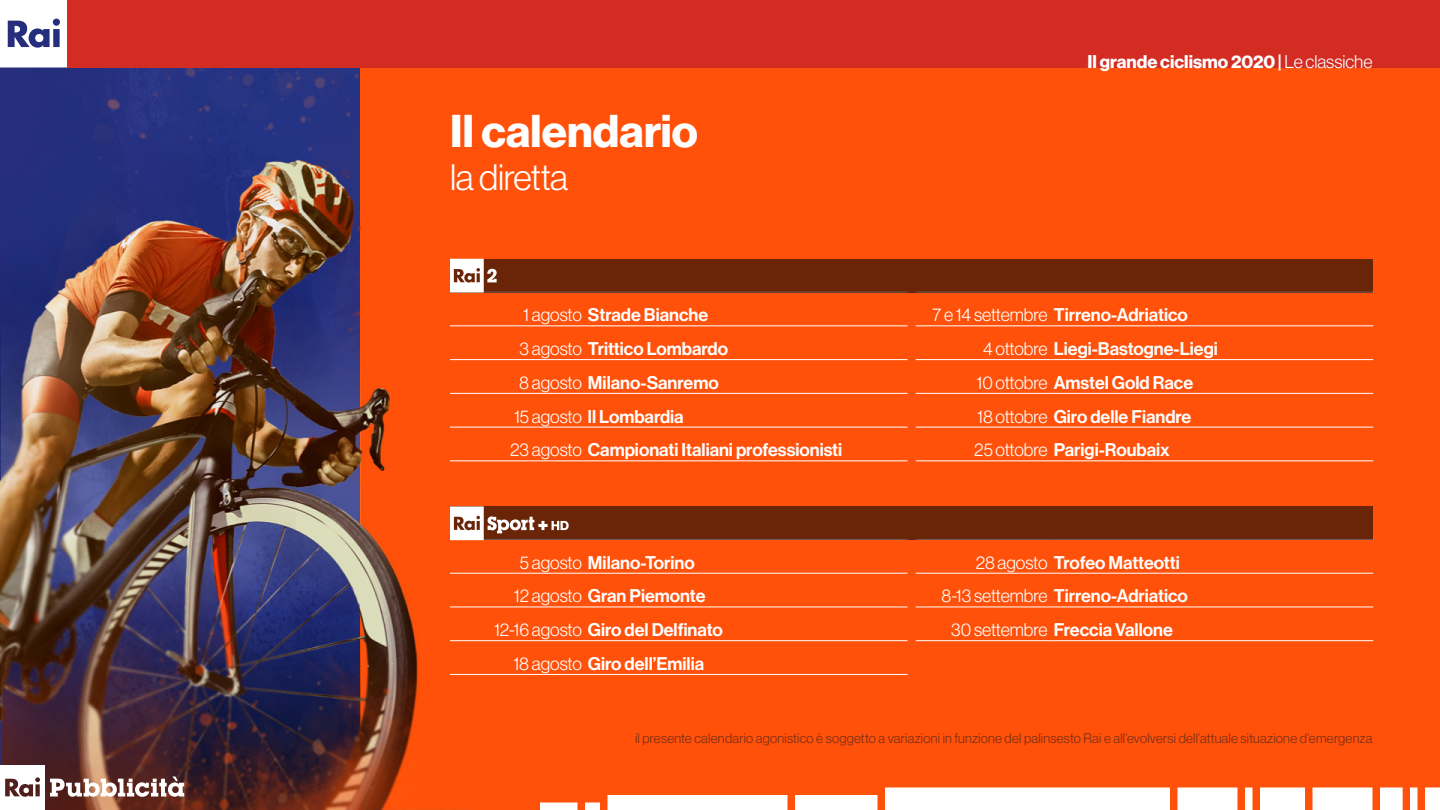
<style>
.page{position:relative;width:1440px;height:810px;background:#fff}
.page>*{position:absolute;margin:0;border:0;box-sizing:border-box;transform-origin:0 0}
.t1{font:45px "N Haas Grotesk DS Pro 75 Bd";letter-spacing:.005em;color:#fff}
.t2{font:36px "N Haas Grotesk DS Pro 45 Lt";letter-spacing:-.01em;color:#fff}
.t3{font:18px/33.8px "N Haas Grotesk DS Pro 65 Md";color:#fff;text-align:center}
.t4{font:18px "N Haas Grotesk DS Pro 75 Bd";color:#fff}
.t5{font:13.5px "N Haas Grotesk DS Pro 45 Lt";letter-spacing:.02em;color:#742e15}
.s1{font-family:"N Haas Grotesk DS Pro 45 Lt"}
</style>
<div class="page">
<img style="left:0;top:68px;width:1440px;height:742px">
<svg style="left:0;top:765px;width:184px;height:45px"></svg>
<svg style="left:0;top:0;width:68px;height:68px"></svg>
<div style="left:68px;top:0;width:1372px;height:68px;background:#d32d23"></div>
<svg style="left:1425px;top:788px;width:15px;height:22px"></svg>
<svg style="left:1410px;top:788px;width:8px;height:22px"></svg>
<svg style="left:1380px;top:788px;width:23px;height:22px"></svg>
<svg style="left:1312px;top:788px;width:60px;height:22px"></svg>
<svg style="left:1260px;top:788px;width:45px;height:22px"></svg>
<svg style="left:1245px;top:788px;width:8px;height:22px"></svg>
<svg style="left:795px;top:795px;width:83px;height:15px"></svg>
<svg style="left:1177px;top:788px;width:60px;height:22px"></svg>
<svg style="left:885px;top:788px;width:285px;height:22px"></svg>
<svg style="left:585px;top:802px;width:15px;height:8px"></svg>
<svg style="left:540px;top:802px;width:38px;height:8px"></svg>
<svg style="left:608px;top:795px;width:180px;height:15px"></svg>
<hr style="left:450px;top:292px;width:135px;height:1px;background:#fff">
<hr style="left:585px;top:292px;width:323px;height:1px;background:#fff">
<hr style="left:450px;top:326px;width:135px;height:1px;background:#fff">
<hr style="left:585px;top:326px;width:323px;height:1px;background:#fff">
<hr style="left:450px;top:359px;width:135px;height:1px;background:#fff">
<hr style="left:585px;top:359px;width:323px;height:1px;background:#fff">
<hr style="left:450px;top:393px;width:135px;height:1px;background:#fff">
<hr style="left:585px;top:393px;width:323px;height:1px;background:#fff">
<hr style="left:450px;top:427px;width:135px;height:1px;background:#fff">
<hr style="left:585px;top:427px;width:323px;height:1px;background:#fff">
<hr style="left:450px;top:461px;width:135px;height:1px;background:#fff">
<hr style="left:585px;top:461px;width:323px;height:1px;background:#fff">
<hr style="left:916px;top:292px;width:135px;height:1px;background:#fff">
<hr style="left:1051px;top:292px;width:322px;height:1px;background:#fff">
<hr style="left:916px;top:326px;width:135px;height:1px;background:#fff">
<hr style="left:1051px;top:326px;width:322px;height:1px;background:#fff">
<hr style="left:916px;top:359px;width:135px;height:1px;background:#fff">
<hr style="left:1051px;top:359px;width:322px;height:1px;background:#fff">
<hr style="left:916px;top:393px;width:135px;height:1px;background:#fff">
<hr style="left:1051px;top:393px;width:322px;height:1px;background:#fff">
<hr style="left:916px;top:427px;width:135px;height:1px;background:#fff">
<hr style="left:1051px;top:427px;width:322px;height:1px;background:#fff">
<hr style="left:916px;top:461px;width:135px;height:1px;background:#fff">
<hr style="left:1051px;top:461px;width:322px;height:1px;background:#fff">
<hr style="left:450px;top:573px;width:135px;height:1px;background:#fff">
<hr style="left:585px;top:573px;width:323px;height:1px;background:#fff">
<hr style="left:450px;top:607px;width:135px;height:1px;background:#fff">
<hr style="left:585px;top:607px;width:323px;height:1px;background:#fff">
<hr style="left:450px;top:641px;width:135px;height:1px;background:#fff">
<hr style="left:585px;top:641px;width:323px;height:1px;background:#fff">
<hr style="left:450px;top:674px;width:135px;height:1px;background:#fff">
<hr style="left:585px;top:674px;width:323px;height:1px;background:#fff">
<hr style="left:1051px;top:539px;width:322px;height:1px;background:#fff">
<hr style="left:916px;top:573px;width:135px;height:1px;background:#fff">
<hr style="left:1051px;top:573px;width:322px;height:1px;background:#fff">
<hr style="left:916px;top:607px;width:135px;height:1px;background:#fff">
<hr style="left:1051px;top:607px;width:322px;height:1px;background:#fff">
<hr style="left:916px;top:641px;width:135px;height:1px;background:#fff">
<hr style="left:1051px;top:641px;width:322px;height:1px;background:#fff">
<div style="left:450px;top:506px;width:922px;height:34px;background:#6a2508"></div>
<div style="left:450px;top:259px;width:922px;height:33px;background:#6a2508"></div>
<svg style="left:450px;top:506px;width:119px;height:34px"></svg>
<svg style="left:450px;top:259px;width:47px;height:33px"></svg>
<h1 class="t1" style="left:450px;top:105px;width:249px">Il calendario</h1>
<h2 class="t2" style="left:450px;top:157px;width:120px">la diretta</h2>
<p class="t3" style="left:523px;top:298px;width:186px"><span class="s1">1 agosto</span> Strade Bianche</p>
<p class="t3" style="left:520px;top:332px;width:210px"><span class="s1">3 agosto</span> Trittico Lombardo</p>
<p class="t3" style="left:519px;top:366px;width:201px"><span class="s1">8 agosto</span> Milano-Sanremo</p>
<p class="t3" style="left:514px;top:400px;width:171px"><span class="s1">15 agosto</span> ll Lombardia</p>
<p class="t3" style="left:510px;top:433px;width:334px"><span class="s1">23 agosto</span> Campionati Italiani professionisti</p>
<p class="t4" style="left:1088px;top:51px;width:286px">Il grande ciclismo 2020 | <span class="s1">Le classiche</span></p>
<p class="t3" style="left:933px;top:298px;width:257px"><span class="s1">7 e 14 settembre</span> Tirreno-Adriatico</p>
<p class="t3" style="left:983px;top:332px;width:236px"><span class="s1">4 ottobre</span> Liegi-Bastogne-Liegi</p>
<p class="t3" style="left:977px;top:366px;width:218px"><span class="s1">10 ottobre</span> Amstel Gold Race</p>
<p class="t3" style="left:977px;top:400px;width:216px"><span class="s1">18 ottobre</span> Giro delle Fiandre</p>
<p class="t3" style="left:974px;top:433px;width:197px"><span class="s1">25 ottobre</span> Parigi-Roubaix</p>
<p class="t3" style="left:494px;top:546px;width:230px"><span class="s1">5 agosto</span> Milano-Torino<br><span class="s1">12 agosto</span> Gran Piemonte<br><span class="s1">12-16 agosto</span> Giro del Delfinato<br><span class="s1">18 agosto</span> Giro dell’Emilia</p>
<p class="t3" style="left:976px;top:546px;width:206px"><span class="s1">28 agosto</span> Trofeo Matteotti</p>
<p class="t3" style="left:942px;top:580px;width:248px"><span class="s1">8-13 settembre</span> Tirreno-Adriatico</p>
<p class="t3" style="left:951px;top:613px;width:223px"><span class="s1">30 settembre</span> Freccia Vallone</p>
<p class="t5" style="left:635px;top:730px;width:739px">il presente calendario agonistico è soggetto a variazioni in funzione del palinsesto Rai e all’evolversi dell’attuale situazione d’emergenza</p>
</div>
